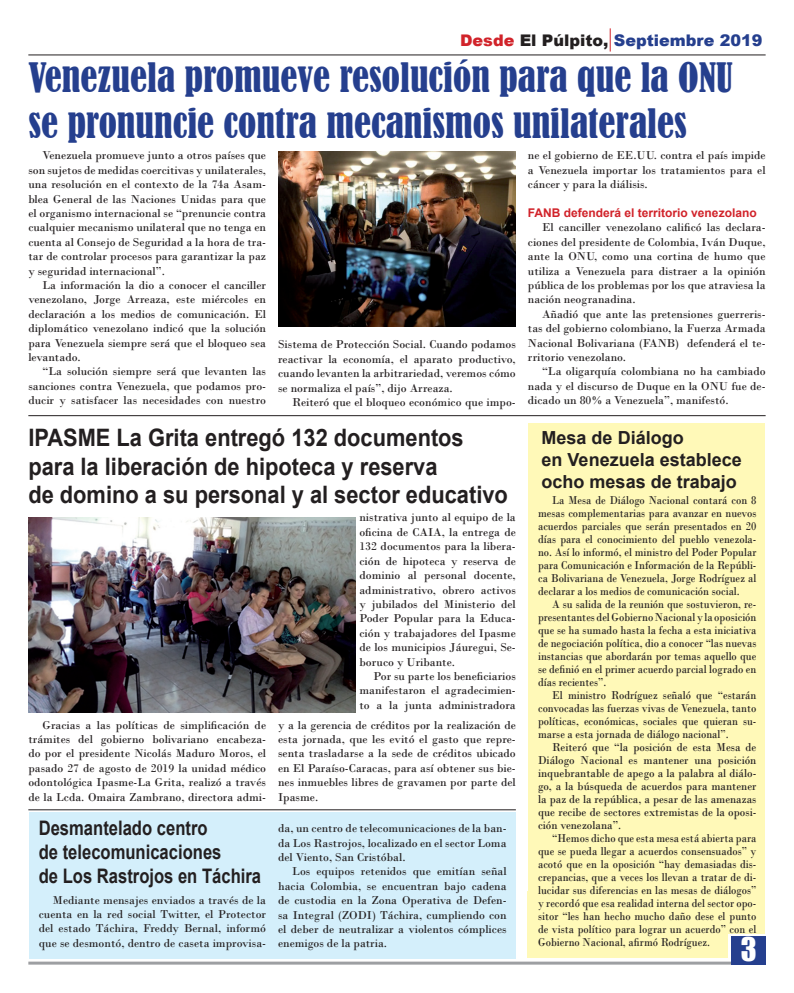
<style>
.page{position:relative;width:794px;height:993px;background:#fff}
.page>*{position:absolute;margin:0;border:0;box-sizing:border-box;transform-origin:0 0}
.t1{font:condensed 38px/45.6px "Bernard";color:#253f8e}
.t2{font:30px "Impact";color:#fff}
.t3{font:700 24px/28.8px "Arial";color:#231f20;scale:.91 1}
.t4{font:700 20px/24px "Arial";color:#231f20;scale:.83 1}
.t5{font:700 18px/21.6px "Arial";color:#231f20}
.t6{font:900 16px "Arial";color:#253f8e}
.t7{font:12px/14.4px "Bodoni";color:#231f20;text-align:justify}
.t8{font:12px/13px "Bodoni";color:#231f20;text-align:justify;scale:.9 1}
.t9{font:12px/13px "Bodoni";color:#231f20;text-align:justify;scale:.94 1}
.t10{font:700 12px "Arial";color:#d1232a}
.s1{color:#d1232a}
.s2{color:#231f20}
</style>
<div class="page">
<hr style="left:28px;top:54px;width:737px;height:1px;background:#231f20">
<svg style="left:609px;top:28px;width:1px;height:23px"></svg>
<hr style="left:28px;top:961px;width:737px;height:3px;background:#9d9fa2">
<div style="left:731px;top:935px;width:34px;height:29px;background:#253f8e"></div>
<div style="left:528px;top:890px;width:200px;height:67px;background:#fff9b8"></div>
<div style="left:528px;top:422px;width:237px;height:511px;background:#fff9b8"></div>
<div style="left:29px;top:812px;width:486px;height:146px;background:#d4effb"></div>
<img style="left:28px;top:517px;width:327px;height:194px">
<hr style="left:28px;top:415px;width:737px;height:1px;background:#231f20">
<img style="left:278px;top:151px;width:238px;height:176px">
<hr style="left:28px;top:809px;width:488px;height:1px;background:#231f20">
<h3 class="t6" style="left:460px;top:29px;width:304px"><span class="s1">Desde</span> <span class="s2">El Púlpito,</span> Septiembre 2019</h3>
<h1 class="t1" style="left:28px;top:55px;width:706px">Venezuela promueve resolución para que la ONU se pronuncie contra mecanismos unilaterales</h1>
<p class="t7" style="left:28px;top:148px;width:239px;text-indent:14px">Venezuela promueve junto a otros países que son sujetos de medidas coercitivas y unilaterales, una resolución en el contexto de la 74a Asam&shy;blea General de las Naciones Unidas para que el organismo internacional se “prenuncie contra cualquier mecanismo unilateral que no tenga en cuenta al Consejo de Seguridad a la hora de tra&shy;tar de controlar procesos para garantizar la paz y seguridad internacional”.</p>
<p class="t7" style="left:28px;top:278px;width:239px;text-indent:14px">La información la dio a conocer el canciller venezolano, Jorge Arreaza, este miércoles en declaración a los medios de comunicación. El diplomático venezolano indicó que la solución para Venezuela siempre será que el bloqueo sea levantado.</p>
<p class="t7" style="left:28px;top:364px;width:239px;text-indent:14px">“La solución siempre será que levanten las sanciones contra Venezuela, que podamos pro&shy;ducir y satisfacer las necesidades con nuestro</p>
<p class="t7" style="left:278px;top:337px;width:239px">Sistema de Protección Social. Cuando podamos reactivar la economía, el aparato productivo, cuando levanten la arbitrariedad, veremos cómo se normaliza el país”, dijo Arreaza.</p>
<p class="t7" style="left:292px;top:395px;width:225px">Reiteró que el bloqueo económico que impo-</p>
<h3 class="t3" style="left:28px;top:423px;width:528px">IPASME La Grita entregó 132 documentos para la liberación de hipoteca y reserva<br>de domino a su personal y al sector educativo</h3>
<p class="t7" style="left:28px;top:717px;width:239px;text-indent:14px">Gracias a las políticas de simplificación de trámites del gobierno bolivariano encabeza&shy;do por el presidente Nicolás Maduro Moros, el pasado 27 de agosto de 2019 la unidad médico odontológica Ipasme-La Grita, realizó a través de la Lcda. Omaira Zambrano, directora admi-</p>
<h3 class="t4" style="left:39px;top:815px;width:269px">Desmantelado centro<br>de telecomunicaciones<br>de Los Rastrojos en Táchira</h3>
<p class="t7" style="left:39px;top:892px;width:229px;text-indent:14px">Mediante mensajes enviados a través de la cuenta en la red social Twitter, el Protector del estado Táchira, Freddy Bernal, informó que se desmontó, dentro de caseta improvisa-</p>
<p class="t7" style="left:359px;top:510px;width:158px">nistrativa junto al equipo de la oficina de CAIA, la entrega de 132 documentos para la libera&shy;ción de hipoteca y reserva de dominio al personal docente, administrativo, obrero activos y jubilados del Ministerio del Poder Popular para la Educa&shy;ción y trabajadores del Ipasme de los municipios Jáuregui, Se&shy;boruco y Uribante.</p>
<p class="t7" style="left:359px;top:668px;width:158px;text-indent:14px">Por su parte los beneficiarios manifestaron el agradecimien&shy;to a la junta administradora</p>
<p class="t7" style="left:278px;top:717px;width:239px">y a la gerencia de créditos por la realización de esta jornada, que les evitó el gasto que repre&shy;senta trasladarse a la sede de créditos ubicado en El Paraíso-Caracas, para así obtener sus bie&shy;nes inmuebles libres de gravamen por parte del Ipasme.</p>
<p class="t7" style="left:278px;top:820px;width:230px">da, un centro de telecomunicaciones de la ban&shy;da Los Rastrojos, localizado en el sector Loma del Viento, San Cristóbal.</p>
<p class="t7" style="left:278px;top:864px;width:230px;text-indent:14px">Los equipos retenidos que emitían señal hacia Colombia, se encuentran bajo cadena de custodia en la Zona Operativa de Defen&shy;sa Integral (ZODI) Táchira, cumpliendo con el deber de neutralizar a violentos cómplices enemigos de la patria.</p>
<p class="t7" style="left:528px;top:148px;width:239px">ne el gobierno de EE.UU. contra el país impide a Venezuela importar los tratamientos para el cáncer y para la diálisis.</p>
<p class="t10" style="left:528px;top:205px;width:230px">FANB defenderá el territorio venezolano</p>
<p class="t7" style="left:528px;top:220px;width:239px;text-indent:14px">El canciller venezolano calificó las declara&shy;ciones del presidente de Colombia, Iván Duque, ante la ONU, como una cortina de humo que utiliza a Venezuela para distraer a la opinión pública de los problemas por los que atraviesa la nación neogranadina.</p>
<p class="t7" style="left:528px;top:306px;width:239px;text-indent:14px">Añadió que ante las pretensiones guerreris&shy;tas del gobierno colombiano, la Fuerza Armada Nacional Bolivariana (FANB) defenderá el te&shy;rritorio venezolano.</p>
<p class="t7" style="left:528px;top:364px;width:239px;text-indent:14px">“La oligarquía colombiana no ha cambiado nada y el discurso de Duque en la ONU fue de&shy;dicado un 80% a Venezuela”, manifestó.</p>
<h3 class="t5" style="left:541px;top:427px;width:202px">Mesa de Diálogo<br>en Venezuela establece ocho mesas de trabajo</h3>
<p class="t8" style="left:538px;top:493px;width:244px;text-indent:14px">La Mesa de Diálogo Nacional contará con 8 mesas complementarias para avanzar en nuevos acuerdos parciales que serán presentados en 20 días para el conocimiento del pueblo venezola&shy;no. Así lo informó, el ministro del Poder Popular para Comunicación e Información de la Repúbli&shy;ca Bolivariana de Venezuela, Jorge Rodríguez al declarar a los medios de comunicación social.</p>
<p class="t8" style="left:538px;top:597px;width:244px;text-indent:14px">A su salida de la reunión que sostuvieron, re&shy;presentantes del Gobierno Nacional y la oposición que se ha sumado hasta la fecha a esta iniciativa de negociación política, dio a conocer “las nuevas instancias que abordarán por temas aquello que se definió en el primer acuerdo parcial logrado en días recientes”.</p>
<p class="t8" style="left:538px;top:688px;width:244px;text-indent:14px">El ministro Rodríguez señaló que “estarán convocadas las fuerzas vivas de Venezuela, tanto políticas, económicas, sociales que quieran su&shy;marse a esta jornada de diálogo nacional”.</p>
<p class="t9" style="left:538px;top:740px;width:234px;text-indent:14px">Reiteró que “la posición de esta Mesa de Diálogo Nacional es mantener una posición inquebrantable de apego a la palabra al diálo&shy;go, a la búsqueda de acuerdos para mantener la paz de la república, a pesar de las amenazas que recibe de sectores extremistas de la oposi&shy;ción venezolana”.</p>
<p class="t8" style="left:538px;top:831px;width:244px;text-indent:14px">“Hemos dicho que esta mesa está abierta para que se pueda llegar a acuerdos consensuados” y acotó que en la oposición “hay demasiadas dis&shy;crepancias, que a veces los llevan a tratar de di&shy;lucidar sus diferencias en las mesas de diálogos” y recordó que esa realidad interna del sector opo&shy;sitor “les han hecho mucho daño dese el punto de vista político para lograr un acuerdo” con el Gobierno Nacional, afirmó Rodríguez.</p>
<h2 class="t2" style="left:741px;top:926px;width:17px">3</h2>
</div>
